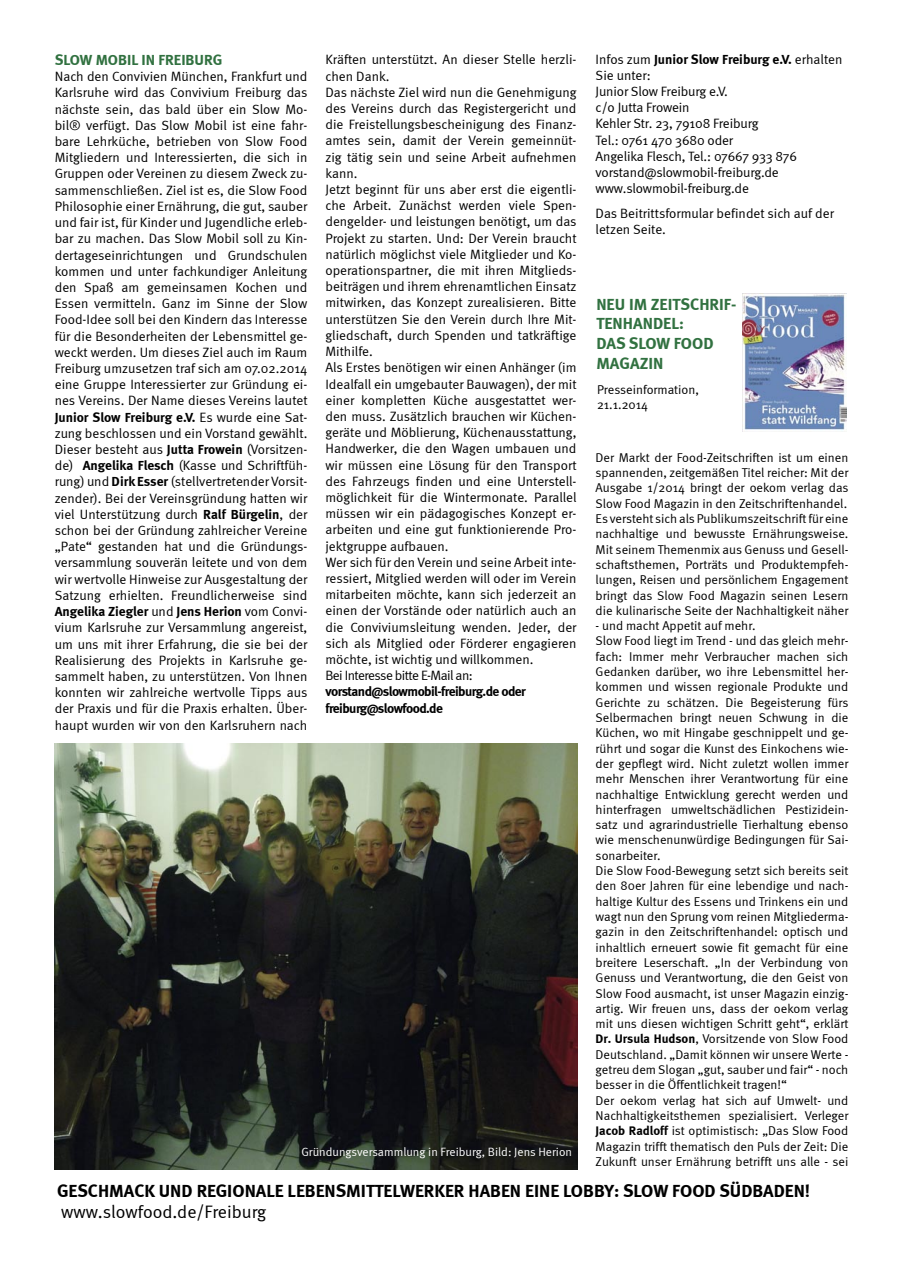
<style>
.page{position:relative;width:902px;height:1272px;background:#fff}
.page>*{position:absolute;margin:0;border:0;box-sizing:border-box;transform-origin:0 0}
.t1{font:700 18px "Meta";color:#000}
.t2{font:18px "Meta Normal";color:#000}
.t3{font:700 16.5px/19.8px "Meta";color:#317140}
.t4{font:700 15px "Meta";color:#317140}
.t5{font:13.5px/16.2px "Meta Normal";letter-spacing:-.005em;color:#000;text-align:justify}
.t6{font:700 13.5px "Meta";letter-spacing:-.04em;color:#000}
.t7{font:13.5px "Meta Normal";letter-spacing:-.04em;color:#000}
.t8{font:12.75px/15.3px "Meta Normal";color:#000;text-align:justify}
.t9{font:12px "Meta Normal";color:#fff}
.s1{font-family:"Meta";font-weight:700}
</style>
<div class="page">
<img style="left:54px;top:743px;width:524px;height:425px">
<img style="left:742px;top:293px;width:104px;height:138px">
<p class="t4" style="left:55px;top:51px;width:169px">SLOW MOBIL IN FREIBURG</p>
<p class="t5" style="left:55px;top:68px;width:254px">Nach den Convivien München, Frankfurt und Karlsruhe wird das Convivium Freiburg das nächste sein, das bald über ein Slow Mo&shy;bil® verfügt. Das Slow Mobil ist eine fahr&shy;bare Lehrküche, betrieben von Slow Food Mitgliedern und Interessierten, die sich in Gruppen oder Vereinen zu diesem Zweck zu&shy;sammenschließen. Ziel ist es, die Slow Food Philosophie einer Ernährung, die gut, sauber und fair ist, für Kinder und Jugendliche erleb&shy;bar zu machen. Das Slow Mobil soll zu Kin&shy;dertageseinrichtungen und Grundschulen kommen und unter fachkundiger Anleitung den Spaß am gemeinsamen Kochen und Essen vermitteln. Ganz im Sinne der Slow Food-Idee soll bei den Kindern das Interesse für die Besonderheiten der Lebensmittel ge&shy;weckt werden. Um dieses Ziel auch im Raum Freiburg umzusetzen traf sich am 07.02.2014 eine Gruppe Interessierter zur Gründung ei&shy;nes Vereins. Der Name dieses Vereins lautet <span class="s1">Junior Slow Freiburg e.V.</span> Es wurde eine Sat&shy;zung beschlossen und ein Vorstand gewählt.<br>Dieser besteht aus <span class="s1">Jutta Frowein</span> (Vorsitzen&shy;de) <span class="s1">Angelika Flesch</span> (Kasse und Schriftfüh&shy;rung) und <span class="s1">Dirk Esser</span> (stellvertretender Vorsit&shy;zender). Bei der Vereinsgründung hatten wir viel Unterstützung durch <span class="s1">Ralf Bürgelin</span>, der schon bei der Gründung zahlreicher Vereine „Pate“ gestanden hat und die Gründungs&shy;versammlung souverän leitete und von dem wir wertvolle Hinweise zur Ausgestaltung der Satzung erhielten. Freundlicherweise sind <span class="s1">Angelika Ziegler</span> und <span class="s1">Jens Herion</span> vom Convi&shy;vium Karlsruhe zur Versammlung angereist, um uns mit ihrer Erfahrung, die sie bei der Realisierung des Projekts in Karlsruhe ge&shy;sammelt haben, zu unterstützen. Von Ihnen konnten wir zahlreiche wertvolle Tipps aus der Praxis und für die Praxis erhalten. Über&shy;haupt wurden wir von den Karlsruhern nach</p>
<p class="t5" style="left:325px;top:51px;width:252px">Kräften unterstützt. An dieser Stelle herzli&shy;chen Dank.</p>
<p class="t5" style="left:325px;top:84px;width:252px">Das nächste Ziel wird nun die Genehmigung des Vereins durch das Registergericht und die Freistellungsbescheinigung des Finanz&shy;amtes sein, damit der Verein gemeinnüt&shy;zig tätig sein und seine Arbeit aufnehmen kann.</p>
<p class="t5" style="left:325px;top:181px;width:253px">Jetzt beginnt für uns aber erst die eigentli&shy;che Arbeit. Zunächst werden viele Spen&shy;dengelder- und leistungen benötigt, um das Projekt zu starten. Und: Der Verein braucht natürlich möglichst viele Mitglieder und Ko&shy;operationspartner, die mit ihren Mitglieds&shy;beiträgen und ihrem ehrenamtlichen Einsatz mitwirken, das Konzept zurealisieren. Bitte unterstützen Sie den Verein durch Ihre Mit&shy;gliedschaft, durch Spenden und tatkräftige Mithilfe.</p>
<p class="t5" style="left:325px;top:359px;width:253px">Als Erstes benötigen wir einen Anhänger (im Idealfall ein umgebauter Bauwagen), der mit einer kompletten Küche ausgestattet wer&shy;den muss. Zusätzlich brauchen wir Küchen&shy;geräte und Möblierung, Küchenausstattung, Handwerker, die den Wagen umbauen und wir müssen eine Lösung für den Transport des Fahrzeugs finden und eine Unterstell&shy;möglichkeit für die Wintermonate. Parallel müssen wir ein pädagogisches Konzept er&shy;arbeiten und eine gut funktionierende Pro&shy;jektgruppe aufbauen.</p>
<p class="t5" style="left:325px;top:554px;width:252px">Wer sich für den Verein und seine Arbeit inte&shy;ressiert, Mitglied werden will oder im Verein mitarbeiten möchte, kann sich jederzeit an einen der Vorstände oder natürlich auch an die Conviviumsleitung wenden. Jeder, der sich als Mitglied oder Förderer engagieren möchte, ist wichtig und willkommen.</p>
<p class="t7" style="left:325px;top:667px;width:149px">Bei Interesse bitte E-Mail an:</p>
<p class="t6" style="left:325px;top:683px;width:202px">vorstand@slowmobil-freiburg.de oder</p>
<p class="t6" style="left:325px;top:700px;width:119px">freiburg@slowfood.de</p>
<p class="t9" style="left:301px;top:1144px;width:272px">Gründungsversammlung in Freiburg, Bild: Jens Herion</p>
<p class="t5" style="left:595px;top:51px;width:248px">Infos zum <span class="s1">Junior Slow Freiburg e.V.</span> erhalten<br>Sie unter:</p>
<p class="t5" style="left:595px;top:83px;width:134px">Junior Slow Freiburg e.V.</p>
<p class="t5" style="left:595px;top:99px;width:95px">c/o Jutta Frowein</p>
<p class="t5" style="left:595px;top:115px;width:164px">Kehler Str. 23, 79108 Freiburg</p>
<p class="t5" style="left:595px;top:132px;width:139px">Tel.: 0761 470 3680 oder</p>
<p class="t5" style="left:595px;top:148px;width:203px">Angelika Flesch, Tel.: 07667 933 876</p>
<p class="t5" style="left:595px;top:164px;width:185px">vorstand@slowmobil-freiburg.de</p>
<p class="t5" style="left:595px;top:180px;width:155px">www.slowmobil-freiburg.de</p>
<p class="t5" style="left:595px;top:205px;width:240px">Das Beitrittsformular befindet sich auf der letzen Seite.</p>
<p class="t3" style="left:596px;top:294px;width:142px">NEU IM ZEITSCHRIF-<br>TENHANDEL:</p>
<p class="t3" style="left:596px;top:333px;width:119px">DAS SLOW FOOD</p>
<p class="t3" style="left:596px;top:353px;width:69px">MAGAZIN</p>
<p class="t8" style="left:597px;top:381px;width:103px">Presseinformation,<br>21.1.2014</p>
<p class="t8" style="left:595px;top:449px;width:254px">Der Markt der Food-Zeitschriften ist um einen spannenden, zeitgemäßen Titel reicher: Mit der Ausgabe 1/2014 bringt der oekom verlag das Slow Food Magazin in den Zeitschriftenhandel.</p>
<p class="t8" style="left:595px;top:511px;width:254px">Es versteht sich als Publikumszeitschrift für eine nachhaltige und bewusste Ernährungsweise.<br>Mit seinem Themenmix aus Genuss und Gesell&shy;schaftsthemen, Porträts und Produktempfeh&shy;lungen, Reisen und persönlichem Engagement bringt das Slow Food Magazin seinen Lesern die kulinarische Seite der Nachhaltigkeit näher</p>
<p class="t8" style="left:595px;top:618px;width:161px">- und macht Appetit auf mehr.</p>
<p class="t8" style="left:595px;top:633px;width:254px">Slow Food liegt im Trend - und das gleich mehr&shy;fach: Immer mehr Verbraucher machen sich Gedanken darüber, wo ihre Lebensmittel her&shy;kommen und wissen regionale Produkte und Gerichte zu schätzen. Die Begeisterung fürs Selbermachen bringt neuen Schwung in die Küchen, wo mit Hingabe geschnippelt und ge&shy;rührt und sogar die Kunst des Einkochens wie&shy;der gepflegt wird. Nicht zuletzt wollen immer mehr Menschen ihrer Verantwortung für eine nachhaltige Entwicklung gerecht werden und hinterfragen umweltschädlichen Pestizidein&shy;satz und agrarindustrielle Tierhaltung ebenso wie menschenunwürdige Bedingungen für Sai&shy;sonarbeiter.</p>
<p class="t8" style="left:595px;top:862px;width:254px">Die Slow Food-Bewegung setzt sich bereits seit den 80er Jahren für eine lebendige und nach&shy;haltige Kultur des Essens und Trinkens ein und wagt nun den Sprung vom reinen Mitgliederma&shy;gazin in den Zeitschriftenhandel: optisch und inhaltlich erneuert sowie fit gemacht für eine breitere Leserschaft. „In der Verbindung von Genuss und Verantwortung, die den Geist von Slow Food ausmacht, ist unser Magazin einzig&shy;artig. Wir freuen uns, dass der oekom verlag mit uns diesen wichtigen Schritt geht“, erklärt <span class="s1">Dr. Ursula Hudson</span>, Vorsitzende von Slow Food Deutschland. „Damit können wir unsere Werte - getreu dem Slogan „gut, sauber und fair“ - noch besser in die Öffentlichkeit tragen!“</p>
<p class="t8" style="left:595px;top:1092px;width:254px">Der oekom verlag hat sich auf Umwelt- und Nachhaltigkeitsthemen spezialisiert. Verleger <span class="s1">Jacob Radloff</span> ist optimistisch: „Das Slow Food Magazin trifft thematisch den Puls der Zeit: Die Zukunft unser Ernährung betrifft uns alle - sei</p>
<p class="t1" style="left:57px;top:1179px;width:754px">GESCHMACK UND REGIONALE LEBENSMITTELWERKER HABEN EINE LOBBY: SLOW FOOD SÜDBADEN!</p>
<p class="t2" style="left:61px;top:1200px;width:207px">www.slowfood.de/Freiburg</p>
</div>
